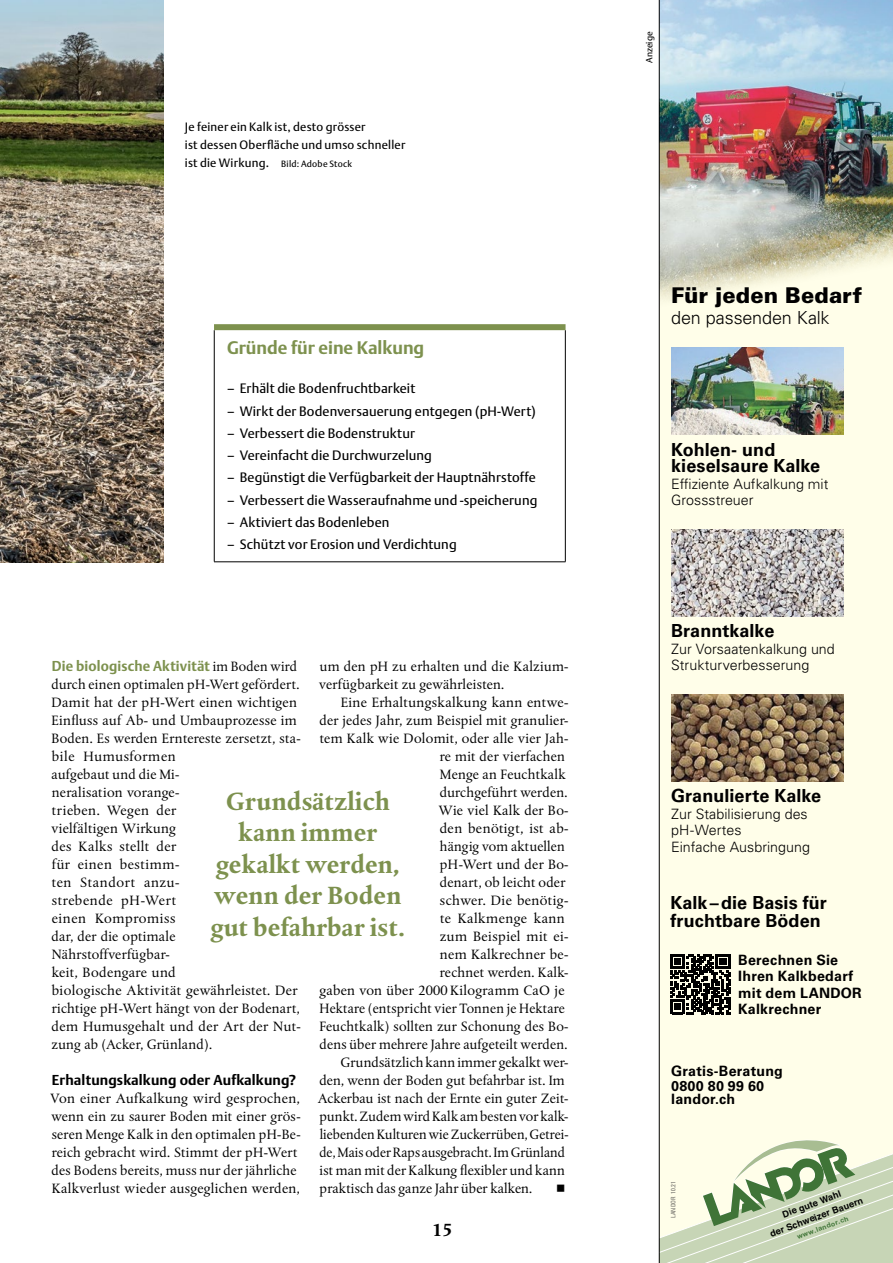
<style>
.page{position:relative;width:893px;height:1263px;background:#fff}
.page>*{position:absolute;margin:0;border:0;box-sizing:border-box;transform-origin:0 0}
.t1{font:700 25.5px/31.5px "DTL Albertina TOT";letter-spacing:.01em;color:#7d914e;text-align:center}
.t2{font:900 21.75px "Univers LT Pro 75";color:#000}
.t3{font:700 18px/16.5px "Univers LT Pro 65";letter-spacing:.005em;color:#000}
.t4{font:700 18px "DTL Argo TOT";color:#7d914e}
.t5{font:300 18px "Univers LT Pro 45";letter-spacing:-.01em;color:#000}
.t6{font:700 18px "DTL Albertina TOT";color:#000}
.t7{font:14.25px/18px "DTL Albertina TOT";letter-spacing:.015em;color:#000}
.t8{font:300 14.25px/16.5px "Univers LT Pro 45";color:#000}
.t9{font:700 14.25px/16.5px "Univers LT Pro 65";letter-spacing:.015em;color:#000}
.t10{font:700 14.25px "DTL Argo TOT";letter-spacing:.01em;color:#7d914e}
.t11{font:700 14.25px "DTL Argo TOT";letter-spacing:.01em;color:#000}
.t12{font:14.25px "Universal Newswith Comm Pi";color:#000}
.t13{font:13.5px "DTL Argo TOT";letter-spacing:.01em;color:#000}
.t14{font:12px/18px "DTL Argo TOT";letter-spacing:.015em;color:#000}
.t15{font:700 9.15px/13.6px "Helvetica";color:#000;text-align:center}
.t16{font:9px "DTL Argo TOT";letter-spacing:.025em;color:#000}
.t17{font:9px "DTL Argo TOT";letter-spacing:.005em;color:#000}
.t18{font:700 6.9px "Helvetica Neue";color:#3f7437}
.t19{font:condensed 6.15px "Univers LT Pro";color:#6a6864}
.s1{font-size:12px}
.s2{font-family:"DTL Albertina TOT";font-weight:400;color:#000}
</style>
<div class="page">
<img style="left:0;top:0;width:164px;height:563px">
<hr style="left:214px;top:330px;width:1px;height:232px;background:#000">
<hr style="left:565px;top:330px;width:1px;height:232px;background:#000">
<hr style="left:214px;top:561px;width:352px;height:1px;background:#000">
<div style="left:214px;top:324px;width:352px;height:6px;background:#7d914e"></div>
<img style="left:659px;top:0;width:234px;height:1263px">
<p class="t14" style="left:185px;top:118px;width:222px">Je feiner ein Kalk ist, desto grösser<br>ist dessen Oberfläche und umso schneller</p>
<p class="t16" style="left:185px;top:158px;width:169px"><span class="s1">ist die Wirkung.</span> Bild: Adobe Stock</p>
<p class="t4" style="left:227px;top:337px;width:199px">Gründe für eine Kalkung</p>
<p class="t13" style="left:227px;top:380px;width:190px">– Erhält die Bodenfruchtbarkeit</p>
<p class="t13" style="left:227px;top:403px;width:310px">– Wirkt der Bodenversauerung entgegen (pH-Wert)</p>
<p class="t13" style="left:227px;top:425px;width:189px">– Verbessert die Bodenstruktur</p>
<p class="t13" style="left:227px;top:447px;width:206px">– Vereinfacht die Durchwurzelung</p>
<p class="t13" style="left:227px;top:469px;width:310px">– Begünstigt die Verfügbarkeit der Hauptnährstoffe</p>
<p class="t13" style="left:227px;top:492px;width:312px">– Verbessert die Wasseraufnahme und -speicherung</p>
<p class="t13" style="left:227px;top:514px;width:164px">– Aktiviert das Bodenleben</p>
<p class="t13" style="left:227px;top:536px;width:231px">– Schützt vor Erosion und Verdichtung</p>
<p class="t10" style="left:52px;top:657px;width:247px">Die biologische Aktivität <span class="s2">im Boden wird</span></p>
<p class="t7" style="left:51px;top:675px;width:251px">durch einen optimalen pH-Wert gefördert.<br>Damit hat der pH-Wert einen wichtigen<br>Einfluss auf Ab- und Umbauprozesse im<br>Boden. Es werden Erntereste zersetzt, sta&shy;bile Humusformen<br>aufgebaut und die Mi-<br>neralisation vorange-<br>trieben. Wegen der<br>vielfältigen Wirkung<br>des Kalks stellt der<br>für einen bestimm-<br>ten Standort anzu-<br>strebende pH-Wert<br>einen Kompromiss<br>dar, der die optimale<br>Nährstoffverfügbar-<br>keit, Bodengare und<br>biologische Aktivität gewährleistet. Der richtige pH-Wert hängt von der Bodenart, dem Humusgehalt und der Art der Nut&shy;zung ab (Acker, Grünland).</p>
<p class="t11" style="left:52px;top:1071px;width:246px">Erhaltungskalkung oder Aufkalkung?</p>
<p class="t7" style="left:51px;top:1089px;width:251px">Von einer Aufkalkung wird gesprochen, wenn ein zu saurer Boden mit einer grös&shy;seren Menge Kalk in den optimalen pH-Be&shy;reich gebracht wird. Stimmt der pH-Wert des Bodens bereits, muss nur der jährliche Kalkverlust wieder ausgeglichen werden,</p>
<p class="t7" style="left:319px;top:657px;width:251px">um den pH zu erhalten und die Kalzium&shy;verfügbarkeit zu gewährleisten.</p>
<p class="t7" style="left:341px;top:693px;width:229px">Eine Erhaltungskalkung kann entwe-</p>
<p class="t7" style="left:319px;top:711px;width:251px">der jedes Jahr, zum Beispiel mit granulier-</p>
<p class="t7" style="left:320px;top:729px;width:250px">tem Kalk wie Dolomit, oder alle vier Jah-</p>
<p class="t7" style="left:440px;top:747px;width:127px">re mit der vierfachen</p>
<p class="t7" style="left:440px;top:765px;width:127px">Menge an Feuchtkalk</p>
<p class="t7" style="left:440px;top:783px;width:129px">durchgeführt werden.</p>
<p class="t7" style="left:439px;top:801px;width:131px">Wie viel Kalk der Bo-</p>
<p class="t7" style="left:440px;top:819px;width:130px">den benötigt, ist ab-</p>
<p class="t7" style="left:440px;top:837px;width:126px">hängig vom aktuellen</p>
<p class="t7" style="left:440px;top:855px;width:130px">pH-Wert und der Bo-</p>
<p class="t7" style="left:440px;top:873px;width:127px">denart, ob leicht oder</p>
<p class="t7" style="left:440px;top:891px;width:130px">schwer. Die benötig-</p>
<p class="t7" style="left:440px;top:909px;width:126px">te Kalkmenge kann</p>
<p class="t7" style="left:440px;top:927px;width:130px">zum Beispiel mit ei-</p>
<p class="t7" style="left:440px;top:945px;width:130px">nem Kalkrechner be-</p>
<p class="t7" style="left:440px;top:963px;width:130px">rechnet werden. Kalk-</p>
<p class="t7" style="left:319px;top:981px;width:247px">gaben von über 2000 Kilogramm CaO je</p>
<p class="t7" style="left:320px;top:999px;width:247px">Hektare (entspricht vier Tonnen je Hektare</p>
<p class="t7" style="left:319px;top:1017px;width:251px">Feuchtkalk) sollten zur Schonung des Bo-</p>
<p class="t7" style="left:319px;top:1035px;width:249px">dens über mehrere Jahre aufgeteilt werden.</p>
<p class="t7" style="left:340px;top:1053px;width:230px">Grundsätzlich kann immer gekalkt wer-</p>
<p class="t7" style="left:319px;top:1071px;width:247px">den, wenn der Boden gut befahrbar ist. Im</p>
<p class="t7" style="left:318px;top:1089px;width:252px">Ackerbau ist nach der Ernte ein guter Zeit-</p>
<p class="t7" style="left:320px;top:1107px;width:250px">punkt. Zudem wird Kalk am besten vor kalk-</p>
<p class="t7" style="left:320px;top:1125px;width:250px">liebenden Kulturen wie Zuckerrüben, Getrei-</p>
<p class="t7" style="left:319px;top:1143px;width:247px">de, Mais oder Raps ausgebracht. Im Grünland</p>
<p class="t7" style="left:320px;top:1161px;width:247px">ist man mit der Kalkung flexibler und kann</p>
<p class="t7" style="left:320px;top:1179px;width:214px">praktisch das ganze Jahr über kalken.</p>
<p class="t12" style="left:557px;top:1182px;width:9px">n</p>
<h1 class="t1" style="left:211px;top:785px;width:195px">Grundsätzlich kann immer gekalkt werden, wenn der Boden gut befahrbar ist.</h1>
<p class="t6" style="left:432px;top:1218px;width:22px">15</p>
<p class="t17" style="left:644px;top:63px;width:33px;rotate:-90deg">Anzeige</p>
<h2 class="t2" style="left:671px;top:280px;width:192px">Für jeden Bedarf</h2>
<p class="t5" style="left:671px;top:305px;width:160px">den passenden Kalk</p>
<p class="t3" style="left:671px;top:440px;width:151px">Kohlen- und kieselsaure Kalke</p>
<p class="t8" style="left:671px;top:475px;width:159px">Effiziente Aufkalkung mit<br>Grossstreuer</p>
<p class="t3" style="left:671px;top:622px;width:105px">Branntkalke</p>
<p class="t8" style="left:671px;top:640px;width:165px">Zur Vorsaatenkalkung und<br>Strukturverbesserung</p>
<p class="t3" style="left:671px;top:787px;width:151px">Granulierte Kalke</p>
<p class="t8" style="left:671px;top:805px;width:140px">Zur Stabilisierung des pH-Wertes<br>Einfache Ausbringung</p>
<p class="t3" style="left:670px;top:892px;width:158px;line-height:18px">Kalk–die Basis für fruchtbare Böden</p>
<p class="t9" style="left:738px;top:951px;width:125px">Berechnen Sie<br>Ihren Kalkbedarf mit dem LANDOR<br>Kalkrechner</p>
<p class="t9" style="left:671px;top:1063px;width:113px;line-height:15px">Gratis-Beratung<br>0800 80 99 60</p>
<p class="t9" style="left:671px;top:1090px;width:66px">landor.ch</p>
<p class="t19" style="left:669px;top:1218px;width:38px;rotate:-90deg">LANDOR 10.21</p>
<p class="t15" style="left:763px;top:1214px;width:100px;rotate:-20deg">Die gute Wahl<br>der Schweizer Bauern</p>
<p class="t18" style="left:795px;top:1231px;width:56px;rotate:-20deg">www.landor.ch</p>
</div>
